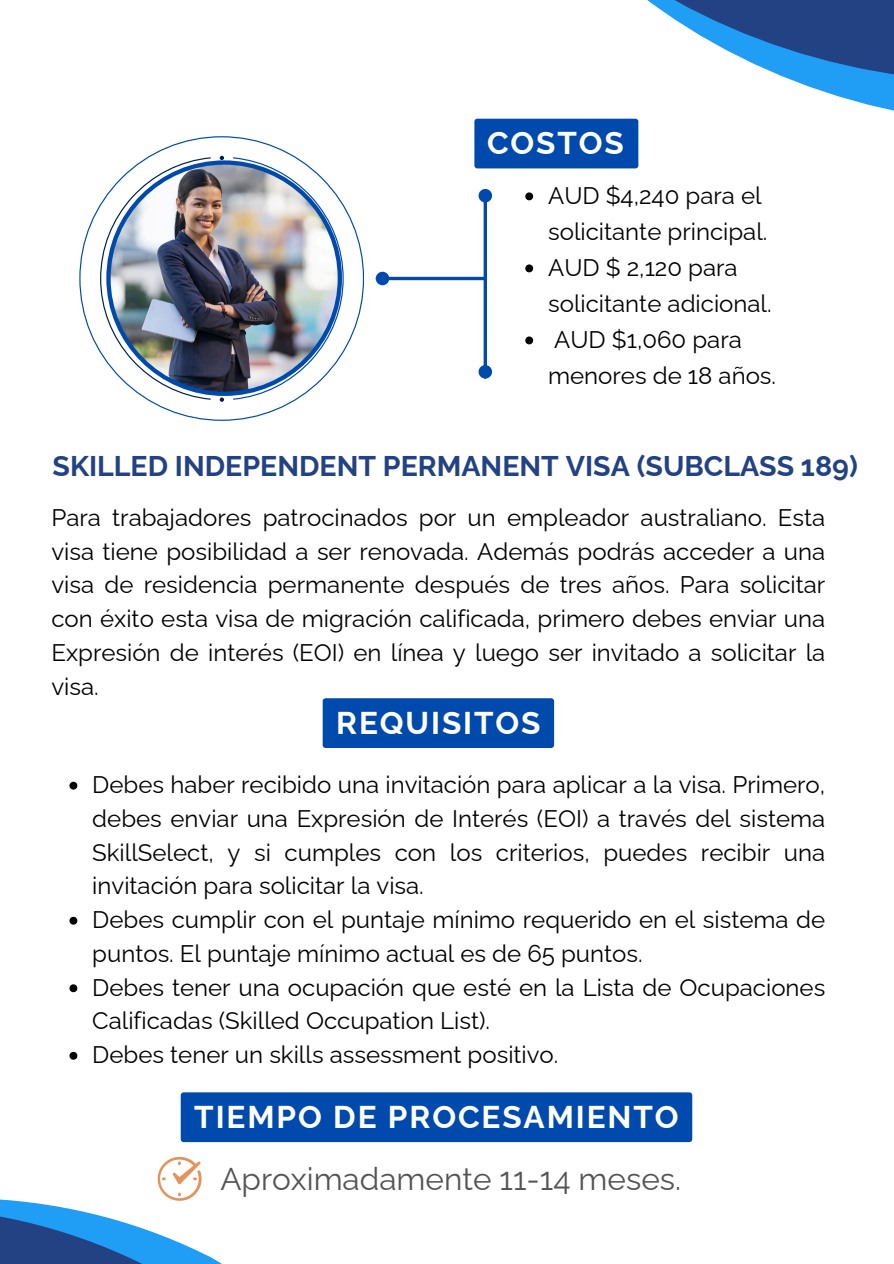
<style>
.page{position:relative;width:894px;height:1264px;background:#fff}
.page>*{position:absolute;margin:0;border:0;box-sizing:border-box;transform-origin:0 0}
.t1{font:700 31.5px "Raleway";letter-spacing:.06em;color:#fff}
.t2{font:31.5px "Raleway";color:#545454}
.t3{font:700 28.5px "Raleway";color:#234283}
.t4{font:24px/33.8px "Raleway";color:#000}
</style>
<div class="page">
<svg style="left:69px;top:781px;width:8px;height:8px"></svg>
<svg style="left:69px;top:916px;width:8px;height:8px"></svg>
<svg style="left:69px;top:984px;width:8px;height:8px"></svg>
<svg style="left:69px;top:1051px;width:8px;height:8px"></svg>
<svg style="left:476px;top:0;width:417px;height:160px"></svg>
<div style="left:322px;top:698px;width:232px;height:50px;background:#004aad"></div>
<hr style="left:388px;top:277px;width:99px;height:3px;background:#004aad">
<div style="left:377px;top:273px;width:10px;height:10px;background:#004aad;border-radius:50%"></div>
<div style="left:375px;top:272px;width:14px;height:13px;border:3px solid #004aad;border-radius:50%"></div>
<svg style="left:483px;top:202px;width:4px;height:163px"></svg>
<div style="left:480px;top:367px;width:10px;height:10px;background:#004aad;border-radius:50%"></div>
<div style="left:478px;top:365px;width:14px;height:13px;border:3px solid #004aad;border-radius:50%"></div>
<div style="left:480px;top:191px;width:10px;height:10px;background:#004aad;border-radius:50%"></div>
<div style="left:478px;top:189px;width:14px;height:13px;border:3px solid #004aad;border-radius:50%"></div>
<div style="left:474px;top:119px;width:164px;height:49px;background:#004aad;border-radius:3px"></div>
<svg style="left:0;top:1115px;width:540px;height:148px"></svg>
<svg style="left:158px;top:1156px;width:43px;height:44px"></svg>
<div style="left:181px;top:1092px;width:511px;height:50px;background:#004aad"></div>
<svg style="left:525px;top:192px;width:8px;height:8px"></svg>
<svg style="left:525px;top:264px;width:8px;height:8px"></svg>
<svg style="left:525px;top:336px;width:8px;height:8px"></svg>
<svg style="left:79px;top:136px;width:285px;height:285px"></svg>
<svg style="left:100px;top:157px;width:111px;height:243px"></svg>
<svg style="left:233px;top:157px;width:110px;height:243px"></svg>
<svg style="left:220px;top:397px;width:4px;height:5px"></svg>
<svg style="left:220px;top:156px;width:4px;height:4px"></svg>
<img style="left:106px;top:160px;width:236px;height:236px">
<p class="t1" style="left:487px;top:125px;width:138px">COSTOS</p>
<p class="t4" style="left:548px;top:177px;width:221px;line-height:36px">AUD $4,240 para el solicitante principal.</p>
<p class="t4" style="left:548px;top:249px;width:225px;line-height:36px">AUD $ 2,120 para solicitante adicional.</p>
<p class="t4" style="left:548px;top:321px;width:229px;line-height:36px">AUD $1,060 para menores de 18 años.</p>
<p class="t3" style="left:52px;top:449px;width:806px">SKILLED INDEPENDENT PERMANENT VISA (SUBCLASS 189)</p>
<p class="t4" style="left:51px;top:500px;width:775px;text-align:justify">Para trabajadores patrocinados por un empleador australiano. Esta visa tiene posibilidad a ser renovada. Además podrás acceder a una visa de residencia permanente después de tres años. Para solicitar con éxito esta visa de migración calificada, primero debes enviar una Expresión de interés (EOI) en línea y luego ser invitado a solicitar la visa.</p>
<h1 class="t1" style="left:336px;top:704px;width:206px">REQUISITOS</h1>
<h1 class="t4" style="left:92px;top:767px;width:734px;text-align:justify">Debes haber recibido una invitación para aplicar a la visa. Primero, debes enviar una Expresión de Interés (EOI) a través del sistema SkillSelect, y si cumples con los criterios, puedes recibir una invitación para solicitar la visa.</h1>
<p class="t4" style="left:92px;top:902px;width:734px">Debes cumplir con el puntaje mínimo requerido en el sistema de puntos. El puntaje mínimo actual es de 65 puntos.</p>
<p class="t4" style="left:92px;top:970px;width:734px">Debes tener una ocupación que esté en la Lista de Ocupaciones<br>Calificadas (Skilled Occupation List).</p>
<p class="t4" style="left:92px;top:1037px;width:467px">Debes tener un skills assessment positivo.</p>
<p class="t1" style="left:194px;top:1098px;width:486px">TIEMPO DE PROCESAMIENTO</p>
<h1 class="t2" style="left:220px;top:1160px;width:462px">Aproximadamente 11-14 meses.</h1>
</div>
